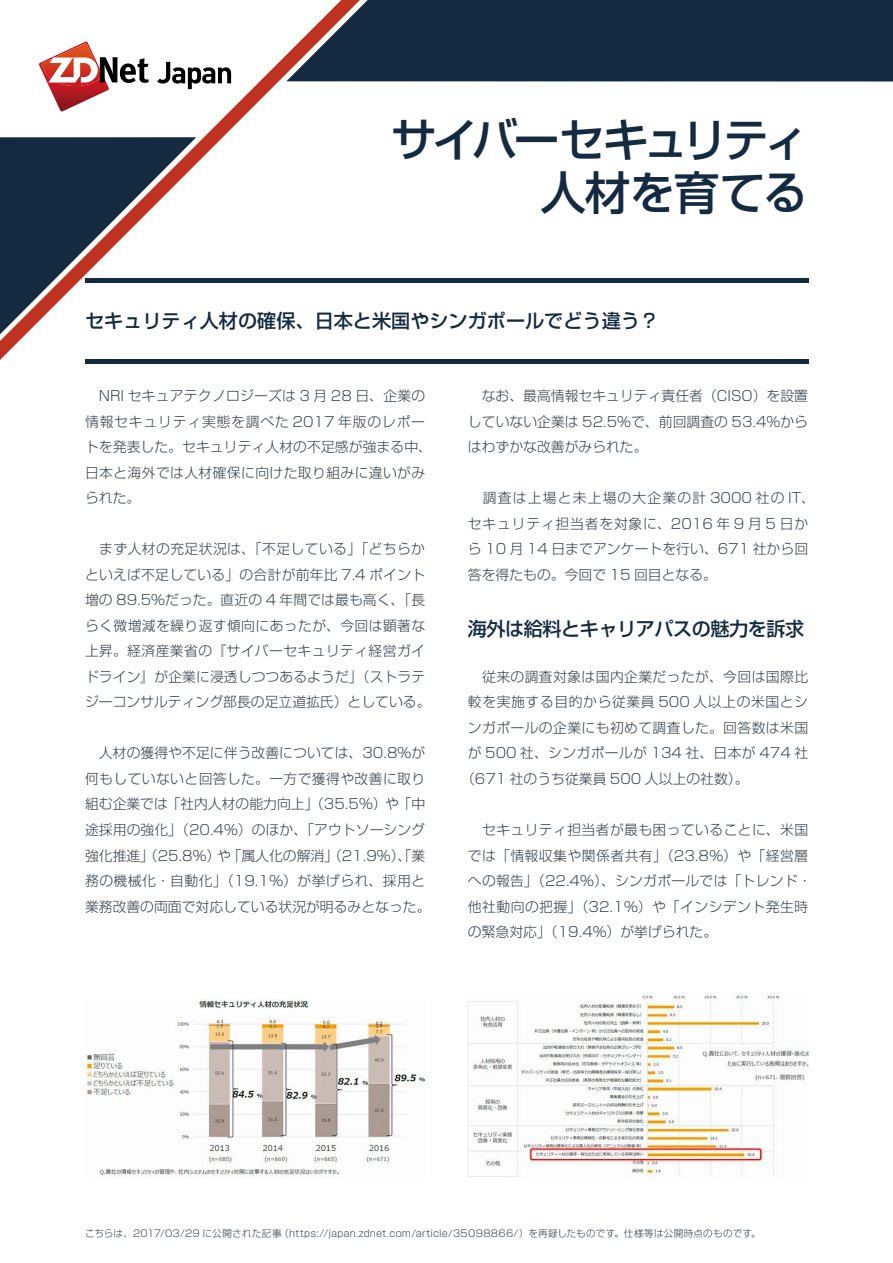
<style>
.page{position:relative;width:893px;height:1263px;background:#fff}
.page>*{position:absolute;margin:0;border:0;box-sizing:border-box;transform-origin:0 0}
.t1{font:500 45.75px/53.1px "Shin Go Pro";letter-spacing:-.075em;color:#132a41;text-align:right}
.t2{font:500 19.2px "Shin Go Pro";color:#132a41}
.t3{font:500 19.2px "Shin Go Pro";letter-spacing:-.025em;color:#132a41}
.t4{font:300 13.8px/25.5px "Shin Go Pro";letter-spacing:.015em;color:#38424c}
.t5{font:300 13.8px "Shin Go Pro";letter-spacing:.045em;color:#38424c}
.t6{font:300 9.6px "Shin Go Pro";letter-spacing:.025em;color:#38424c}
</style>
<div class="page">
<div style="left:522px;top:0;width:371px;height:81px;background:#132a41"></div>
<svg style="left:0;top:0;width:522px;height:360px"></svg>
<svg style="left:157px;top:62px;width:74px;height:27px"></svg>
<svg style="left:39px;top:42px;width:110px;height:69px"></svg>
<hr style="left:85px;top:279px;width:723px;height:4px;background:#132a41">
<hr style="left:85px;top:360px;width:723px;height:4px;background:#132a41">
<img style="left:85px;top:999px;width:340px;height:177px">
<img style="left:468px;top:993px;width:340px;height:184px">
<h1 class="t1" style="left:391px;top:108px;width:418px">サイバーセキュリティ人材を育てる</h1>
<h2 class="t2" style="left:85px;top:305px;width:576px">セキュリティ人材の確保、日本と米国やシンガポールでどう違う?</h2>
<p class="t4" style="left:85px;top:382px;width:348px">　NRI セキュアテクノロジーズは 3 月 28 日、企業の情報セキュリティ実態を調べた 2017 年版のレポートを発表した。セキュリティ人材の不足感が強まる中、日本と海外では人材確保に向けた取り組みに違いがみられた。</p>
<p class="t4" style="left:85px;top:535px;width:347px">　まず人材の充足状況は、「不足している」「どちらかといえば不足している」の合計が前年比 7.4 ポイント増の 89.5％だった。直近の 4 年間では最も高く、「長らく微増減を繰り返す傾向にあったが、今回は顕著な上昇。経済産業省の『サイバーセキュリティ経営ガイドライン』が企業に浸透しつつあるようだ」（ストラテジーコンサルティング部長の足立道拡氏）としている。</p>
<p class="t4" style="left:85px;top:739px;width:342px;text-align:right">　人材の獲得や不足に伴う改善については、30.8％が何もしていないと回答した。一方で獲得や改善に取り組む企業では「社内人材の能力向上」（35.5％）や「中途採用の強化」（20.4％）のほか、「アウトソーシング「属人化の解消」（21.9％）、「業</p>
<p class="t4" style="left:85px;top:841px;width:347px">強化推進」（25.8％）<br>務の機械化・自動化」（19.1％）が挙げられ、採用と業務改善の両面で対応している状況が明るみとなった。</p>
<p class="t4" style="left:217px;top:841px;width:15px">や</p>
<p class="t4" style="left:468px;top:382px;width:342px;text-align:justify">　なお、最高情報セキュリティ責任者（CISO）を設置していない企業は 52.5％で、前回調査の 53.4％からはわずかな改善がみられた。</p>
<p class="t4" style="left:468px;top:484px;width:349px">　調査は上場と未上場の大企業の計 3000 社の IT、セキュリティ担当者を対象に、2016 年 9 月 5 日から 10 月 14 日までアンケートを行い、671 社から回答を得たもの。今回で 15 回目となる。</p>
<h2 class="t3" style="left:468px;top:612px;width:338px">海外は給料とキャリアパスの魅力を訴求</h2>
<p class="t4" style="left:468px;top:662px;width:342px">　従来の調査対象は国内企業だったが、今回は国際比</p>
<p class="t5" style="left:468px;top:691px;width:342px">較を実施する目的から従業員 500 人以上の米国とシ</p>
<p class="t4" style="left:468px;top:713px;width:342px">ンガポールの企業にも初めて調査した。回答数は米国</p>
<p class="t4" style="left:468px;top:739px;width:342px">が 500 社、シンガポールが 134 社、日本が 474 社</p>
<p class="t4" style="left:461px;top:764px;width:289px">（671 社のうち従業員 500 人以上の社数。(</p>
<p class="t4" style="left:468px;top:815px;width:345px">　セキュリティ担当者が最も困っていることに、米国では「情報収集や関係者共有」（23.8％）や「経営層への報告」（22.4％）、シンガポールでは「トレンド・他社動向の把握」（32.1％）や「インシデント発生時の緊急対応」（19.4％）が挙げられた。</p>
<p class="t6" style="left:279px;top:1226px;width:483px">（https://japan.zdnet.com/article/35098866/）を再録したものです。仕様等は公開時点のものです。</p>
<p class="t6" style="left:85px;top:1226px;width:198px">こちらは、2017/03/29 に公開された記事</p>
</div>
